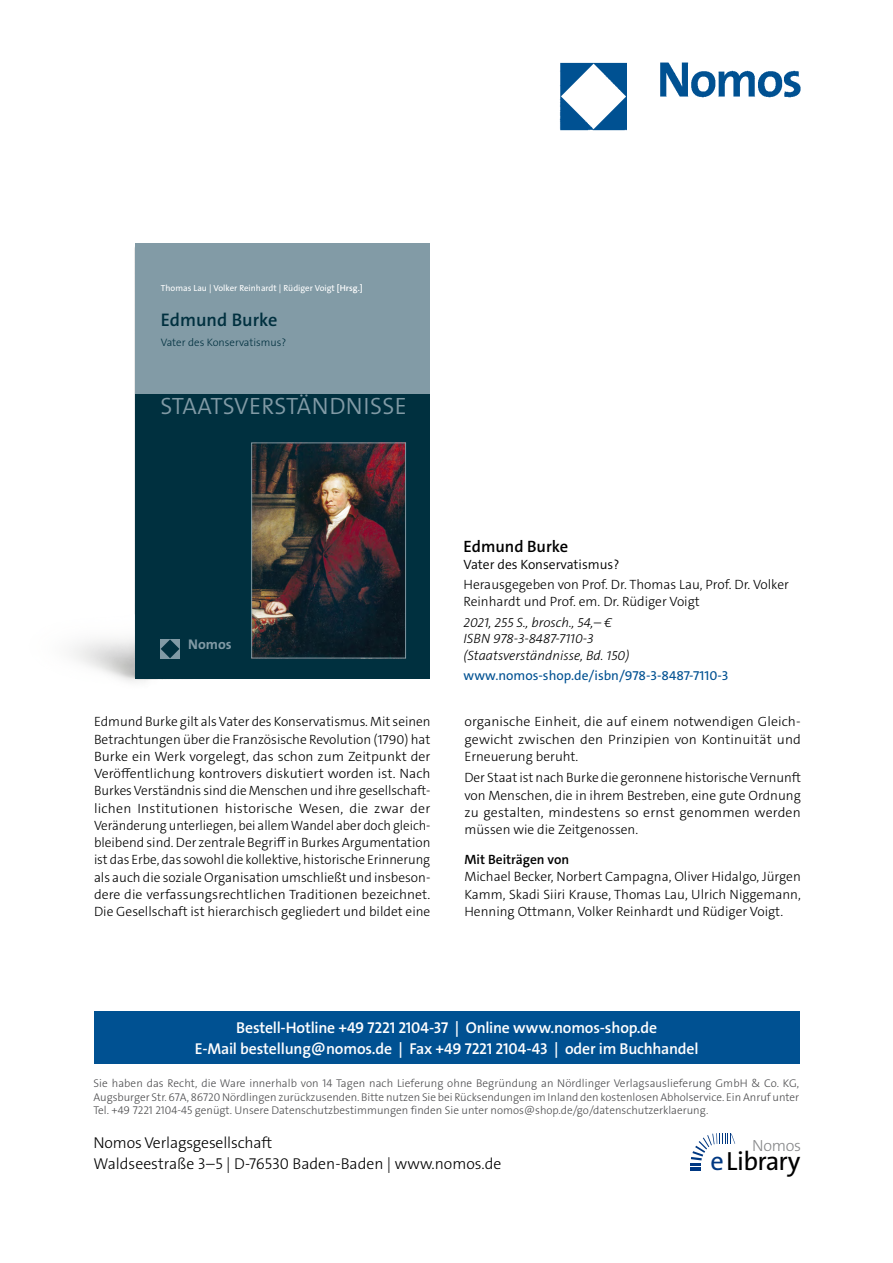
<style>
.page{position:relative;width:893px;height:1263px;background:#fff}
.page>*{position:absolute;margin:0;border:0;box-sizing:border-box;transform-origin:0 0}
.t1{font:26.4px "The Sans Os F";letter-spacing:-.03em;color:#000}
.t2{font:300 23.7px "The Sans Os F";letter-spacing:.01em;color:#819aa5}
.t3{font:600 18.3px "The Sans Os F";color:#00303f}
._001_Buchtitel{font:600 16.5px "The Sans C5";color:#000}
.t4{font:300 16.2px "The Sans Os F";letter-spacing:-.02em;color:#87888a}
.t5{font:600 15.75px/21px "The Sans Os F";letter-spacing:-.01em;color:#fff;text-align:center}
.t6{font:300 15.75px/21px "The Sans Os F";color:#000}
.t7{font:700 14.1px "The Sans Os F";color:#819aa5}
._005_Fließtext{font:300 13.5px/17.2px "The Sans C5";color:#000;text-align:justify}
._003_Autor{font:300 13.5px/16.5px "The Sans C5";color:#000}
._004_Bibilo{font:italic 300 13.5px/16.5px "The Sans C5";color:#000}
.www_link{font:13.5px "The Sans C5";color:#005192}
._002_Untertitel{font:300 13.5px "The Sans C5";color:#000}
._005_FließtextENGLIS{font:600 13.5px "The Sans C5";color:#000}
.t8{font:300 11.25px/13.5px "The Sans Os F";color:#4b4b4d;text-align:justify}
.t9{font:300 10.8px "The Sans Os F";color:#00303f}
.t10{font:8.85px "The Sans Os F";color:#fff}
.s1{font-weight:600}
.s2{color:#003882}
</style>
<div class="page">
<img style="left:559px;top:62px;width:242px;height:69px">
<div style="left:94px;top:1011px;width:705px;height:52px;background:#005192"></div>
<svg style="left:690px;top:1133px;width:45px;height:38px"></svg>
<div style="left:135px;top:243px;width:295px;height:436px;background:#829ba6"></div>
<div style="left:135px;top:394px;width:295px;height:285px;background:#00303f"></div>
<div style="left:160px;top:639px;width:20px;height:19px;background:#819aa5"></div>
<svg style="left:161px;top:639px;width:18px;height:19px"></svg>
<img style="left:253px;top:445px;width:151px;height:211px">
<div style="left:251px;top:443px;width:155px;height:215px;border:1px solid #819aa5"></div>
<p class="t10" style="left:161px;top:282px;width:203px">Thomas Lau | Volker Reinhardt | Rüdiger Voigt <span class="s1">[Hrsg.]</span></p>
<h3 class="t3" style="left:161px;top:308px;width:118px">Edmund Burke</h3>
<p class="t9" style="left:161px;top:335px;width:127px">Vater des Konservatismus?</p>
<h2 class="t2" style="left:160px;top:391px;width:248px">STAATSVERSTÄNDNISSE</h2>
<p class="t7" style="left:188px;top:635px;width:45px">Nomos</p>
<p class="_001_Buchtitel" style="left:463px;top:536px;width:106px">Edmund Burke</p>
<p class="_002_Untertitel" style="left:463px;top:555px;width:157px">Vater des Konservatismus?</p>
<p class="_003_Autor" style="left:463px;top:577px;width:327px">Herausgegeben von Prof. Dr. Thomas Lau, Prof. Dr. Volker<br>Reinhardt und Prof. em. Dr. Rüdiger Voigt</p>
<p class="_004_Bibilo" style="left:463px;top:614px;width:167px">2021, 255 S., brosch., 54,– €<br>ISBN 978-3-8487-7110-3 (Staatsverständnisse, Bd. 150)</p>
<p class="www_link" style="left:463px;top:667px;width:266px">www.nomos-shop.de/isbn/978-3-8487-7110-3</p>
<p class="_005_Fließtext" style="left:94px;top:713px;width:338px">Edmund Burke gilt als Vater des Konservatismus. Mit seinen Betrachtungen über die Französische Revolution (1790) hat Burke ein Werk vorgelegt, das schon zum Zeitpunkt der Veröffentlichung kontrovers diskutiert worden ist. Nach Burkes Verständnis sind die Menschen und ihre gesellschaft&shy;lichen Institutionen historische Wesen, die zwar der Veränderung unterliegen, bei allem Wandel aber doch gleich&shy;bleibend sind. Der zentrale Begriff in Burkes Argumentation ist das Erbe, das sowohl die kollektive, historische Erinnerung als auch die soziale Organisation umschließt und insbeson&shy;dere die verfassungsrechtlichen Traditionen bezeichnet.<br>Die Gesellschaft ist hierarchisch gegliedert und bildet eine</p>
<p class="_005_Fließtext" style="left:464px;top:713px;width:338px">organische Einheit, die auf einem notwendigen Gleich&shy;gewicht zwischen den Prinzipien von Kontinuität und Erneuerung beruht.</p>
<p class="_005_Fließtext" style="left:464px;top:769px;width:338px">Der Staat ist nach Burke die geronnene historische Vernunft von Menschen, die in ihrem Bestreben, eine gute Ordnung zu gestalten, mindestens so ernst genommen werden müssen wie die Zeitgenossen.</p>
<p class="_005_FließtextENGLIS" style="left:464px;top:851px;width:106px">Mit Beiträgen von</p>
<p class="_005_Fließtext" style="left:464px;top:868px;width:338px">Michael Becker, Norbert Campagna, Oliver Hidalgo, Jürgen Kamm, Skadi Siiri Krause, Thomas Lau, Ulrich Niggemann, Henning Ottmann, Volker Reinhardt und Rüdiger Voigt.</p>
<p class="t5" style="left:195px;top:1017px;width:505px">Bestell-Hotline +49 7221 2104-37 | Online www.nomos-shop.de<br>E-Mail bestellung@nomos.de | Fax +49 7221 2104-43 | oder im Buchhandel</p>
<p class="t8" style="left:94px;top:1077px;width:707px">Sie haben das Recht, die Ware innerhalb von 14 Tagen nach Lieferung ohne Begründung an Nördlinger Verlagsauslieferung GmbH &amp; Co. KG, Augsburger Str. 67A, 86720 Nördlingen zurückzusenden. Bitte nutzen Sie bei Rücksendungen im Inland den kostenlosen Abholservice. Ein Anruf unter Tel. +49 7221 2104-45 genügt. Unsere Datenschutzbestimmungen finden Sie unter nomos@shop.de/go/datenschutzerklaerung.</p>
<p class="t6" style="left:94px;top:1133px;width:409px">Nomos Verlagsgesellschaft<br>Waldseestraße 3–5 | D-76530 Baden-Baden | www.nomos.de</p>
<p class="t4" style="left:752px;top:1135px;width:51px">Nomos</p>
<h1 class="t1" style="left:710px;top:1144px;width:91px"><span class="s2">e</span>Library</h1>
</div>
